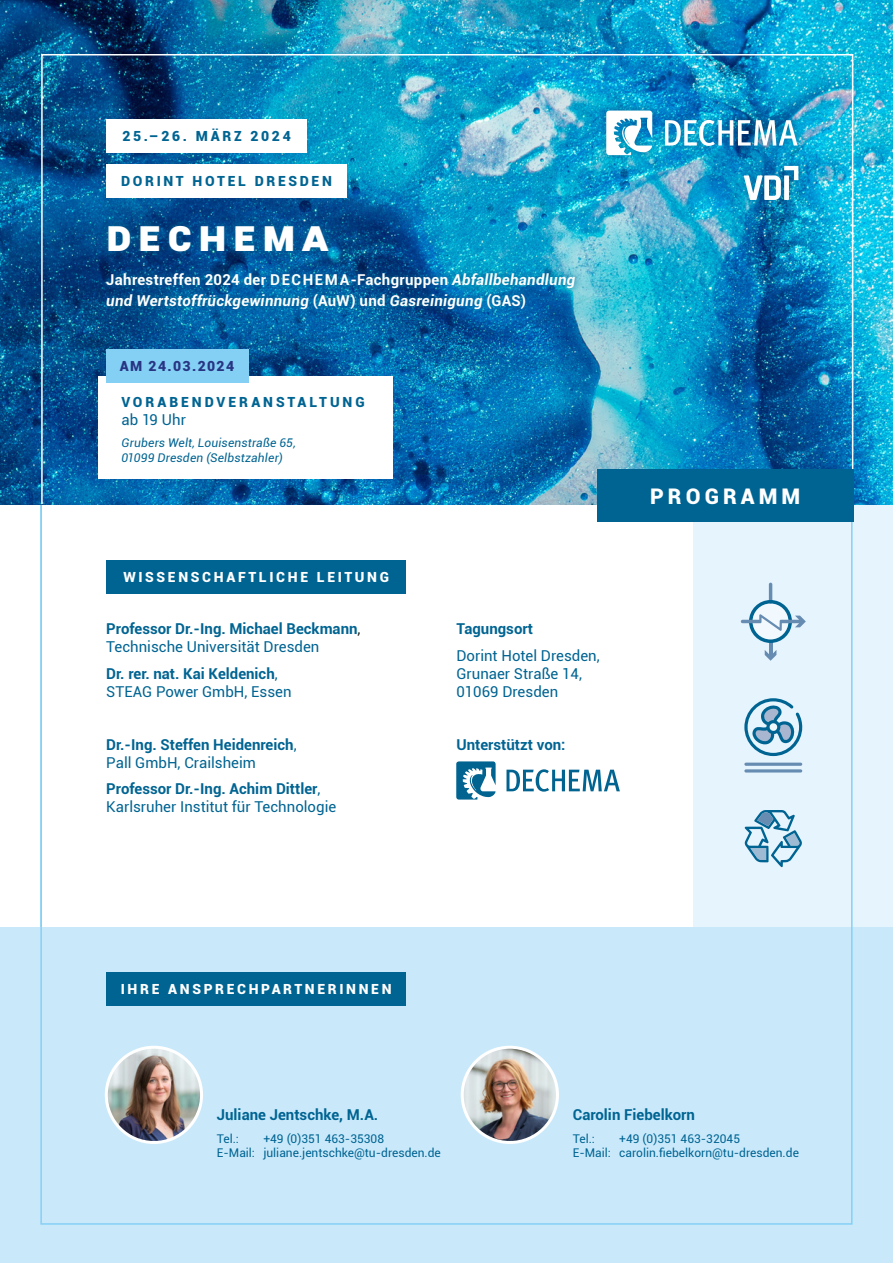
<style>
.page{position:relative;width:893px;height:1263px;background:#fff}
.page>*{position:absolute;margin:0;border:0;box-sizing:border-box;transform-origin:0 0}
.t1{font:900 43.5px "Roboto";letter-spacing:.14em;color:#fff}
.t2{font:900 21.45px "Roboto";letter-spacing:.19em;color:#fff}
.t3{font:700 15px/18px "Roboto";color:#006492}
.t4{font:15px/18px "Roboto";color:#006492}
.t5{font:italic 700 15px/21px "Roboto";letter-spacing:.02em;color:#fff}
.t6{font:900 13.95px "Roboto";letter-spacing:.19em;color:#fff}
.t7{font:900 13.95px "Roboto";letter-spacing:.19em;color:#006492}
.t8{font:900 13.95px "Roboto";letter-spacing:.21em;color:#006492}
.t9{font:900 13.95px "Roboto";letter-spacing:.1em;color:#283583}
.t10{font:12px/14.4px "Roboto";color:#006492}
.t11{font:italic 12px/14.4px "Roboto";letter-spacing:.015em;color:#006492}
.s1{font-style:normal}
.s2{font-weight:400;color:#1d1d1b}
.s3{font-weight:400}
.s4{font-weight:700}
</style>
<div class="page">
<div style="left:693px;top:486px;width:200px;height:459px;background:#e6f4fe"></div>
<div style="left:0;top:927px;width:893px;height:336px;background:#c9e9fb"></div>
<img style="left:0;top:0;width:893px;height:504px">
<div style="left:106px;top:119px;width:201px;height:34px;background:#fff"></div>
<div style="left:106px;top:164px;width:241px;height:34px;background:#fff"></div>
<div style="left:598px;top:102px;width:208px;height:106px;background:#006492;opacity:.75"></div>
<svg style="left:606px;top:111px;width:46px;height:44px"></svg>
<img style="left:665px;top:120px;width:133px;height:26px">
<svg style="left:744px;top:166px;width:54px;height:34px"></svg>
<div style="left:99px;top:218px;width:484px;height:99px;background:#006492;opacity:.97"></div>
<svg style="left:456px;top:761px;width:40px;height:38px"></svg>
<svg style="left:506px;top:769px;width:114px;height:23px"></svg>
<div style="left:106px;top:972px;width:300px;height:34px;background:#006492"></div>
<div style="left:106px;top:560px;width:300px;height:34px;background:#006492"></div>
<img style="left:106px;top:1047px;width:96px;height:95px;border-radius:48px">
<div style="left:105px;top:1046px;width:98px;height:98px;border:3px solid #fff;border-radius:50%"></div>
<img style="left:462px;top:1047px;width:95px;height:95px;border-radius:48px">
<div style="left:461px;top:1046px;width:98px;height:98px;border:3px solid #fff;border-radius:50%"></div>
<div style="left:597px;top:470px;width:256px;height:52px;background:#006492"></div>
<svg style="left:745px;top:810px;width:57px;height:57px"></svg>
<hr style="left:769px;top:583px;width:3px;height:20px;background:#668cb1;border-radius:2px">
<hr style="left:769px;top:641px;width:3px;height:16px;background:#668cb1">
<svg style="left:765px;top:650px;width:11px;height:11px"></svg>
<svg style="left:741px;top:600px;width:65px;height:43px"></svg>
<svg style="left:744px;top:698px;width:58px;height:58px"></svg>
<hr style="left:744px;top:763px;width:58px;height:3px;background:#668cb1;border-radius:2px">
<hr style="left:744px;top:769px;width:58px;height:3px;background:#668cb1;border-radius:2px">
<div style="left:98px;top:377px;width:295px;height:102px;background:#fff"></div>
<div style="left:106px;top:349px;width:142px;height:34px;background:#84d0f5"></div>
<p class="t7" style="left:122px;top:126px;width:170px">25.–26. MÄRZ 2024</p>
<p class="t7" style="left:121px;top:171px;width:212px">DORINT HOTEL DRESDEN</p>
<h1 class="t1" style="left:106px;top:205px;width:224px">Dechema</h1>
<p class="t5" style="left:106px;top:269px;width:471px"><span class="s1">Jahrestreffen 2024 der DECHEMA-Fachgruppen</span> Abfallbehandlung und Wertstoffrückgewinnung <span class="s1">(AuW) und</span> Gasreinigung <span class="s1">(GAS)</span></p>
<p class="t9" style="left:120px;top:356px;width:116px">AM 24.03.2024</p>
<p class="t8" style="left:121px;top:392px;width:245px">VORABENDVERANSTALTUNG</p>
<p class="t4" style="left:121px;top:410px;width:66px">ab 19 Uhr</p>
<p class="t11" style="left:121px;top:436px;width:176px">Grubers Welt, Louisenstraße 65,<br>01099 Dresden (Selbstzahler)</p>
<p class="t6" style="left:123px;top:567px;width:267px">WISSENSCHAFTLICHE LEITUNG</p>
<p class="t3" style="left:106px;top:619px;width:256px">Professor Dr.-Ing. Michael Beckmann<span class="s2">,<br></span><span class="s3">Technische Universität Dresden</span></p>
<p class="t3" style="left:106px;top:664px;width:187px">Dr. rer. nat. Kai Keldenich<span class="s3">,<br>STEAG Power GmbH, Essen</span></p>
<p class="t3" style="left:106px;top:735px;width:192px">Dr.-Ing. Steffen Heidenreich<span class="s3">,<br>Pall GmbH, Crailsheim</span></p>
<p class="t4" style="left:106px;top:779px;width:231px"><span class="s4">Professor Dr.-Ing. Achim Dittler</span>,<br>Karlsruher Institut für Technologie</p>
<p class="t3" style="left:456px;top:619px;width:78px">Tagungsort</p>
<p class="t4" style="left:456px;top:646px;width:145px">Dorint Hotel Dresden,<br>Grunaer Straße 14,<br>01069 Dresden</p>
<p class="t3" style="left:456px;top:735px;width:111px">Unterstützt von:</p>
<h2 class="t2" style="left:650px;top:481px;width:152px">PROGRAMM</h2>
<p class="t6" style="left:121px;top:979px;width:272px">IHRE ANSPRECHPARTNERINNEN</p>
<p class="t3" style="left:217px;top:1105px;width:163px">Juliane Jentschke, M.A.</p>
<p class="t10" style="left:217px;top:1131px;width:24px">Tel.:</p>
<p class="t10" style="left:217px;top:1131px;width:226px;text-indent:46px">+49 (0)351 463-35308<br>E-Mail: juliane.jentschke@tu-dresden.de</p>
<p class="t3" style="left:573px;top:1105px;width:124px">Carolin Fiebelkorn</p>
<p class="t10" style="left:573px;top:1131px;width:24px">Tel.:</p>
<p class="t10" style="left:573px;top:1131px;width:228px;text-indent:46px">+49 (0)351 463-32045<br>E-Mail: carolin.fiebelkorn@tu-dresden.de</p>
</div>
